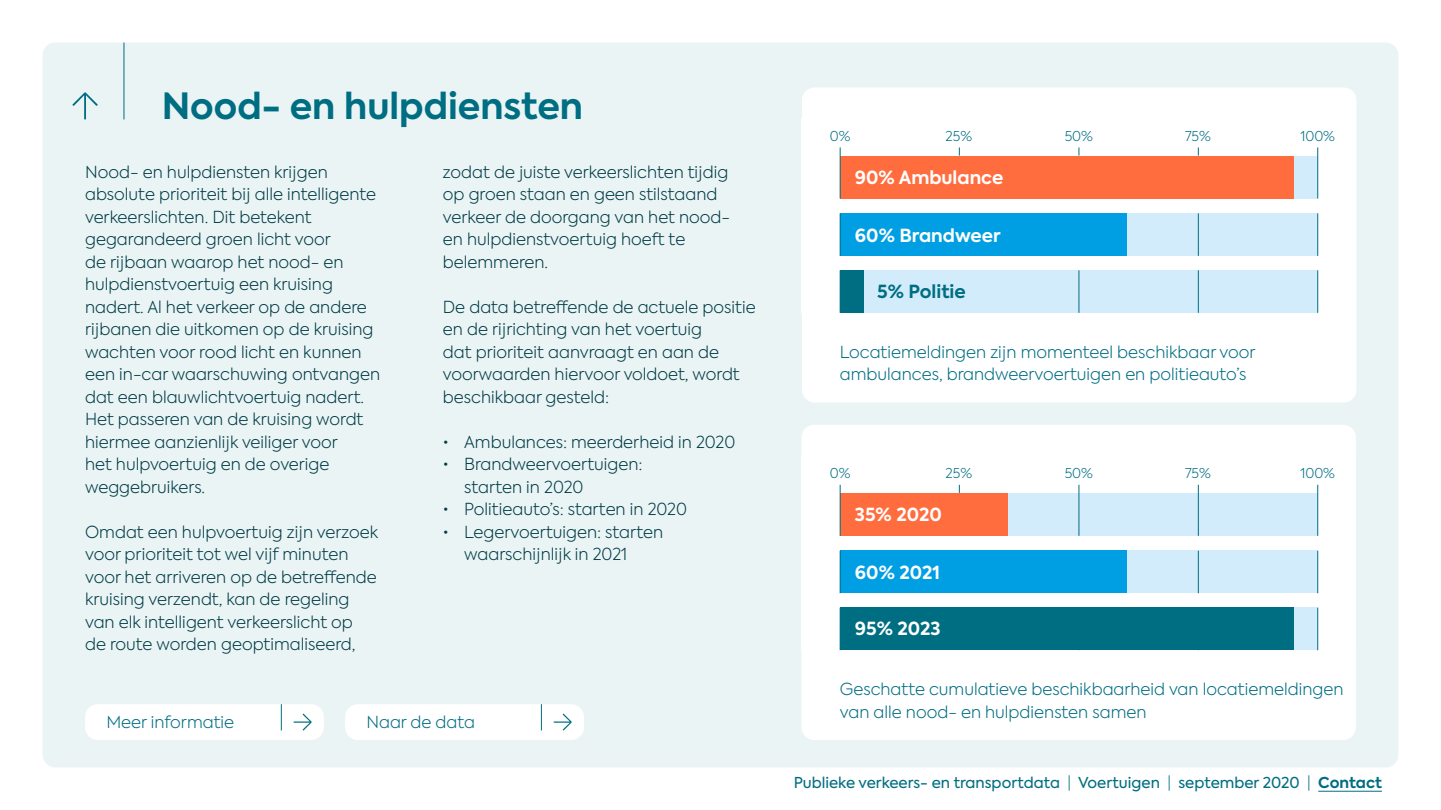
<style>
.page{position:relative;width:1441px;height:810px;background:#fff}
.page>*{position:absolute;margin:0;border:0;box-sizing:border-box;transform-origin:0 0}
.t1{font:700 36px "Axiforma";color:#006e82}
.t2{font:700 18px "Axiforma";color:#fff}
.t3{font:700 18px "Axiforma";color:#006e82}
.t4{font:300 16.5px/22.5px "Axiforma";color:#003c46}
.t5{font:300 16.5px/22.5px "Axiforma";color:#006e82}
.t6{font:15px "Axiforma";color:#006e82}
.t7{font:300 13.5px "Axiforma";color:#006e82}
.s1{font-weight:300}
.s2{font-weight:700}
</style>
<div class="page">
<div style="left:43px;top:43px;width:1355px;height:724px;background:#ebf4f5;border-radius:13px"></div>
<div style="left:801px;top:425px;width:554px;height:315px;background:#fff;border-radius:13px"></div>
<div style="left:801px;top:88px;width:555px;height:315px;background:#fff;border-radius:13px"></div>
<svg style="left:72px;top:92px;width:26px;height:27px"></svg>
<hr style="left:124px;top:43px;width:1px;height:76px;background:#006e82">
<div style="left:85px;top:704px;width:239px;height:36px;background:#fff;border-radius:13px"></div>
<svg style="left:293px;top:714px;width:18px;height:17px"></svg>
<svg style="left:281px;top:704px;width:1px;height:27px"></svg>
<div style="left:345px;top:704px;width:239px;height:36px;background:#fff;border-radius:13px"></div>
<svg style="left:553px;top:714px;width:18px;height:17px"></svg>
<svg style="left:541px;top:704px;width:1px;height:27px"></svg>
<div style="left:840px;top:156px;width:477px;height:42px;background:#d3ecfb"></div>
<div style="left:840px;top:156px;width:453px;height:42px;background:#ff6d3f"></div>
<div style="left:840px;top:270px;width:477px;height:43px;background:#d3ecfb"></div>
<div style="left:840px;top:213px;width:477px;height:43px;background:#d3ecfb"></div>
<div style="left:840px;top:213px;width:286px;height:43px;background:#009fe3"></div>
<div style="left:840px;top:270px;width:24px;height:43px;background:#006e82"></div>
<hr style="left:1317px;top:147px;width:1px;height:51px;background:#006e82">
<hr style="left:839px;top:147px;width:1px;height:51px;background:#006e82">
<hr style="left:1197px;top:213px;width:1px;height:43px;background:#006e82">
<hr style="left:1197px;top:270px;width:1px;height:43px;background:#006e82">
<hr style="left:1078px;top:270px;width:1px;height:43px;background:#006e82">
<hr style="left:839px;top:213px;width:1px;height:43px;background:#006e82">
<hr style="left:839px;top:270px;width:1px;height:43px;background:#006e82">
<hr style="left:1317px;top:213px;width:1px;height:43px;background:#006e82">
<hr style="left:1317px;top:270px;width:1px;height:43px;background:#006e82">
<div style="left:840px;top:493px;width:477px;height:43px;background:#d3ecfb"></div>
<div style="left:840px;top:493px;width:167px;height:43px;background:#ff6d3f"></div>
<div style="left:840px;top:608px;width:477px;height:42px;background:#d3ecfb"></div>
<div style="left:840px;top:551px;width:477px;height:42px;background:#d3ecfb"></div>
<div style="left:840px;top:551px;width:286px;height:42px;background:#009fe3"></div>
<div style="left:840px;top:608px;width:453px;height:42px;background:#006e82"></div>
<hr style="left:1317px;top:485px;width:1px;height:51px;background:#006e82">
<hr style="left:839px;top:485px;width:1px;height:51px;background:#006e82">
<hr style="left:1197px;top:485px;width:1px;height:51px;background:#006e82">
<hr style="left:1078px;top:485px;width:1px;height:51px;background:#006e82">
<hr style="left:1197px;top:551px;width:1px;height:42px;background:#006e82">
<hr style="left:839px;top:551px;width:1px;height:42px;background:#006e82">
<hr style="left:839px;top:608px;width:1px;height:42px;background:#006e82">
<hr style="left:1317px;top:551px;width:1px;height:42px;background:#006e82">
<hr style="left:1317px;top:608px;width:1px;height:42px;background:#006e82">
<hr style="left:1318px;top:791px;width:63px;height:1px;background:#006e82">
<h1 class="t1" style="left:162px;top:82px;width:422px">Nood- en hulpdiensten</h1>
<p class="t4" style="left:85px;top:160px;width:296px">Nood- en hulpdiensten krijgen absolute prioriteit bij alle intelligente verkeerslichten. Dit betekent gegarandeerd groen licht voor<br>de rijbaan waarop het nood- en hulpdienstvoertuig een kruising nadert. Al het verkeer op de andere rijbanen die uitkomen op de kruising wachten voor rood licht en kunnen een in-car waarschuwing ontvangen dat een blauwlichtvoertuig nadert.<br>Het passeren van de kruising wordt hiermee aanzienlijk veiliger voor<br>het hulpvoertuig en de overige weggebruikers.</p>
<p class="t4" style="left:85px;top:520px;width:294px">Omdat een hulpvoertuig zijn verzoek voor prioriteit tot wel vijf minuten voor het arriveren op de betreffende kruising verzendt, kan de regeling van elk intelligent verkeerslicht op<br>de route worden geoptimaliseerd,</p>
<p class="t4" style="left:443px;top:160px;width:289px">zodat de juiste verkeerslichten tijdig op groen staan en geen stilstaand verkeer de doorgang van het nood&shy;en hulpdienstvoertuig hoeft te belemmeren.</p>
<p class="t4" style="left:443px;top:295px;width:314px">De data betreffende de actuele positie en de rijrichting van het voertuig<br>dat prioriteit aanvraagt en aan de voorwaarden hiervoor voldoet, wordt beschikbaar gesteld:</p>
<p class="t4" style="left:443px;top:430px;width:294px">• Ambulances: meerderheid in 2020</p>
<p class="t4" style="left:464px;top:453px;width:180px;text-indent:-21px">• Brandweervoertuigen: starten in 2020</p>
<p class="t4" style="left:443px;top:498px;width:246px">• Politieauto’s: starten in 2020</p>
<p class="t4" style="left:464px;top:520px;width:200px;text-indent:-21px">• Legervoertuigen: starten waarschijnlijk in 2021</p>
<p class="t5" style="left:106px;top:711px;width:129px">Meer informatie</p>
<p class="t5" style="left:366px;top:711px;width:110px">Naar de data</p>
<p class="t7" style="left:829px;top:128px;width:22px">0%</p>
<p class="t7" style="left:945px;top:128px;width:28px">25%</p>
<p class="t7" style="left:1064px;top:128px;width:30px">50%</p>
<p class="t7" style="left:1184px;top:128px;width:27px">75%</p>
<p class="t7" style="left:1300px;top:128px;width:36px">100%</p>
<p class="t2" style="left:854px;top:165px;width:150px">90% Ambulance</p>
<p class="t2" style="left:854px;top:223px;width:147px">60% Brandweer</p>
<p class="t3" style="left:877px;top:279px;width:90px">5% Politie</p>
<p class="t5" style="left:839px;top:340px;width:417px">Locatiemeldingen zijn momenteel beschikbaar voor ambulances, brandweervoertuigen en politieauto’s</p>
<p class="t7" style="left:829px;top:465px;width:22px">0%</p>
<p class="t7" style="left:945px;top:465px;width:28px">25%</p>
<p class="t7" style="left:1064px;top:465px;width:30px">50%</p>
<p class="t7" style="left:1184px;top:465px;width:27px">75%</p>
<p class="t7" style="left:1300px;top:465px;width:36px">100%</p>
<p class="t2" style="left:854px;top:503px;width:88px">35% 2020</p>
<p class="t2" style="left:854px;top:560px;width:87px">60% 2021</p>
<p class="t2" style="left:854px;top:616px;width:87px">95% 2023</p>
<p class="t5" style="left:839px;top:678px;width:505px">Geschatte cumulatieve beschikbaarheid van locatiemeldingen van alle nood- en hulpdiensten samen</p>
<p class="t6" style="left:793px;top:773px;width:589px">Publieke verkeers- en transportdata <span class="s1">|</span> Voertuigen <span class="s1">|</span> september 2020 <span class="s1">|</span> <span class="s2">Contact</span></p>
</div>
